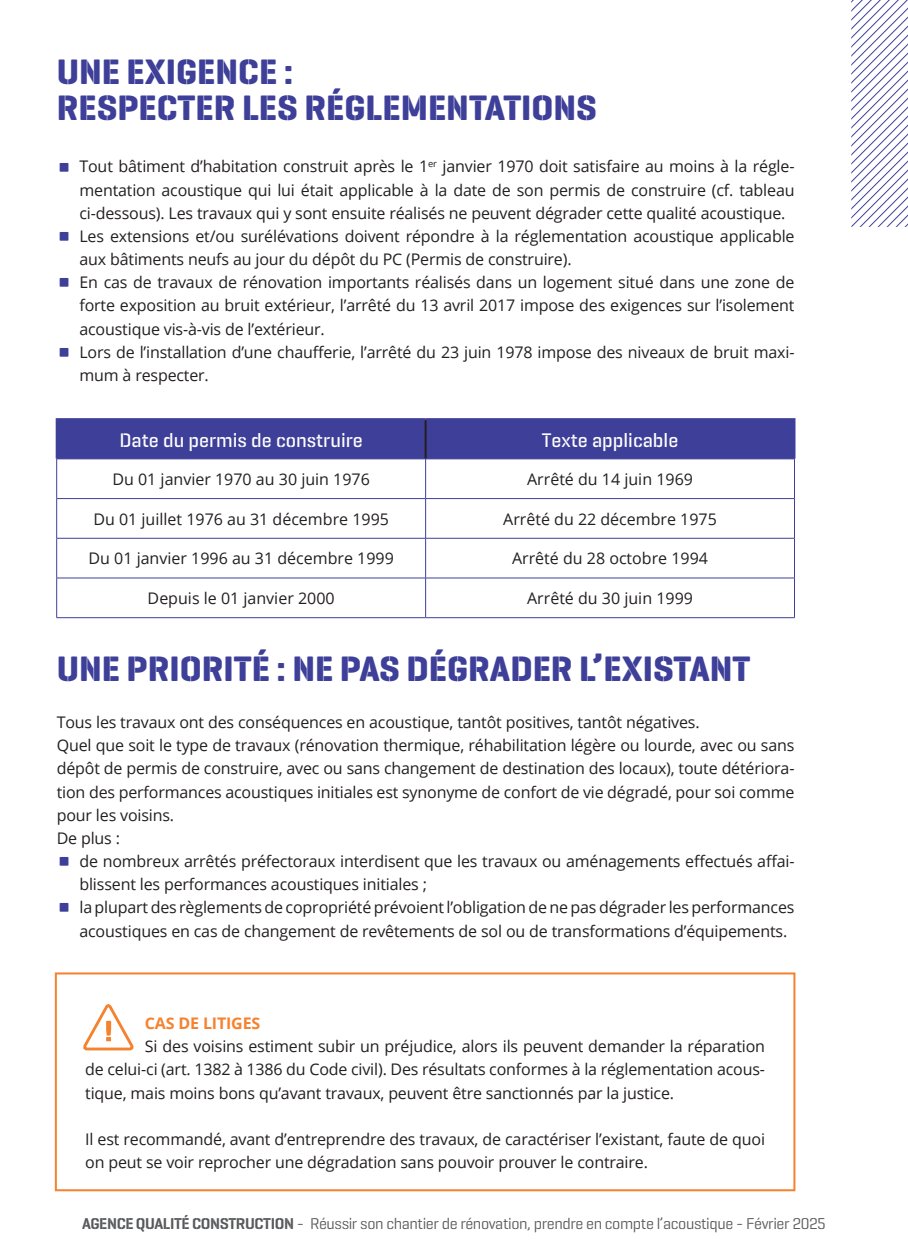
<style>
.page{position:relative;width:908px;height:1248px;background:#fff}
.page>*{position:absolute;margin:0;border:0;box-sizing:border-box;transform-origin:0 0}
.t1{font:700 36px/36px "Geogrotesque Stencil A";color:#3e3f99}
.t2{font:500 20px "Geogrotesque Stencil B";color:#fff}
.t3{font:16px/23.2px "Open Sans";letter-spacing:-.01em;color:#231f20}
.t4{font:16px "Geogrotesque Stencil A";letter-spacing:-.025em;color:#57585a}
.t5{font:700 16px "Open Sans";letter-spacing:-.01em;color:#f5822f}
.s1{font-weight:600}
</style>
<div class="page">
<svg style="left:851px;top:0;width:56px;height:227px"></svg>
<div style="left:58px;top:420px;width:735px;height:38px;background:#3e3f99"></div>
<hr style="left:424px;top:420px;width:2px;height:38px;background:#231f20">
<hr style="left:56px;top:418px;width:369px;height:2px;background:#3e3f99">
<hr style="left:56px;top:420px;width:2px;height:38px;background:#3e3f99">
<hr style="left:425px;top:418px;width:370px;height:2px;background:#3e3f99">
<hr style="left:793px;top:420px;width:2px;height:38px;background:#3e3f99">
<hr style="left:56px;top:458px;width:369px;height:1px;background:#3e3f99">
<hr style="left:56px;top:459px;width:1px;height:39px;background:#3e3f99">
<hr style="left:425px;top:458px;width:369px;height:1px;background:#3e3f99">
<hr style="left:425px;top:459px;width:1px;height:39px;background:#3e3f99">
<hr style="left:793px;top:459px;width:1px;height:39px;background:#3e3f99">
<hr style="left:56px;top:498px;width:369px;height:1px;background:#3e3f99">
<hr style="left:56px;top:499px;width:1px;height:39px;background:#3e3f99">
<hr style="left:425px;top:498px;width:369px;height:1px;background:#3e3f99">
<hr style="left:425px;top:499px;width:1px;height:39px;background:#3e3f99">
<hr style="left:793px;top:499px;width:1px;height:39px;background:#3e3f99">
<hr style="left:56px;top:538px;width:369px;height:1px;background:#3e3f99">
<hr style="left:56px;top:538px;width:1px;height:39px;background:#3e3f99">
<hr style="left:425px;top:538px;width:369px;height:1px;background:#3e3f99">
<hr style="left:425px;top:538px;width:1px;height:39px;background:#3e3f99">
<hr style="left:793px;top:538px;width:1px;height:39px;background:#3e3f99">
<hr style="left:56px;top:577px;width:369px;height:1px;background:#3e3f99">
<hr style="left:56px;top:578px;width:1px;height:39px;background:#3e3f99">
<hr style="left:425px;top:577px;width:369px;height:1px;background:#3e3f99">
<hr style="left:425px;top:578px;width:1px;height:39px;background:#3e3f99">
<hr style="left:793px;top:578px;width:1px;height:39px;background:#3e3f99">
<hr style="left:56px;top:617px;width:369px;height:1px;background:#3e3f99">
<hr style="left:425px;top:617px;width:369px;height:1px;background:#3e3f99">
<div style="left:55px;top:972px;width:740px;height:219px;border:2px solid #f5822f"></div>
<svg style="left:83px;top:1004px;width:50px;height:46px"></svg>
<h1 class="t1" style="left:57px;top:53px;width:541px">UNE EXIGENCE :<br>RESPECTER LES RÉGLEMENTATIONS</h1>
<h1 class="t1" style="left:57px;top:148px;width:16px">Δ</h1>
<p class="t3" style="left:79px;top:155px;width:716px;text-align:justify">Tout bâtiment d’habitation construit après le 1<sup>er</sup> janvier 1970 doit satisfaire au moins à la régle&shy;mentation acoustique qui lui était applicable à la date de son permis de construire (cf. tableau ci-dessous). Les travaux qui y sont ensuite réalisés ne peuvent dégrader cette qualité acoustique.</p>
<h1 class="t1" style="left:57px;top:217px;width:16px">Δ</h1>
<p class="t3" style="left:79px;top:224px;width:716px">Les extensions et/ou surélévations doivent répondre à la réglementation acoustique applicable aux bâtiments neufs au jour du dépôt du PC (Permis de construire).</p>
<h1 class="t1" style="left:57px;top:264px;width:16px">Δ</h1>
<p class="t3" style="left:79px;top:270px;width:716px;text-align:justify">En cas de travaux de rénovation importants réalisés dans un logement situé dans une zone de forte exposition au bruit extérieur, l’arrêté du 13 avril 2017 impose des exigences sur l’isolement acoustique vis-à-vis de l’extérieur.</p>
<h1 class="t1" style="left:57px;top:333px;width:16px">Δ</h1>
<p class="t3" style="left:79px;top:340px;width:716px">Lors de l’installation d’une chaufferie, l’arrêté du 23 juin 1978 impose des niveaux de bruit maxi&shy;mum à respecter.</p>
<p class="t2" style="left:119px;top:427px;width:245px">Date du permis de construire</p>
<p class="t2" style="left:541px;top:427px;width:138px">Texte applicable</p>
<p class="t3" style="left:112px;top:467px;width:259px">Du 01 janvier 1970 au 30 juin 1976</p>
<p class="t3" style="left:527px;top:467px;width:167px">Arrêté du 14 juin 1969</p>
<p class="t3" style="left:93px;top:506px;width:297px">Du 01 juillet 1976 au 31 décembre 1995</p>
<p class="t3" style="left:503px;top:506px;width:215px">Arrêté du 22 décembre 1975</p>
<p class="t3" style="left:88px;top:546px;width:307px">Du 01 janvier 1996 au 31 décembre 1999</p>
<p class="t3" style="left:512px;top:546px;width:197px">Arrêté du 28 octobre 1994</p>
<p class="t3" style="left:148px;top:586px;width:188px">Depuis le 01 janvier 2000</p>
<p class="t3" style="left:527px;top:586px;width:167px">Arrêté du 30 juin 1999</p>
<h1 class="t1" style="left:57px;top:650px;width:695px">UNE PRIORITÉ : NE PAS DÉGRADER L’EXISTANT</h1>
<p class="t3" style="left:57px;top:710px;width:739px">Tous les travaux ont des conséquences en acoustique, tantôt positives, tantôt négatives.<br>Quel que soit le type de travaux (rénovation thermique, réhabilitation légère ou lourde, avec ou sans dépôt de permis de construire, avec ou sans changement de destination des locaux), toute détériora&shy;tion des performances acoustiques initiales est synonyme de confort de vie dégradé, pour soi comme pour les voisins.<br>De plus :</p>
<h1 class="t1" style="left:57px;top:842px;width:16px">Δ</h1>
<p class="t3" style="left:79px;top:849px;width:716px">de nombreux arrêtés préfectoraux interdisent que les travaux ou aménagements effectués affai&shy;blissent les performances acoustiques initiales ;</p>
<h1 class="t1" style="left:57px;top:889px;width:16px">Δ</h1>
<p class="t3" style="left:79px;top:895px;width:716px">la plupart des règlements de copropriété prévoient l’obligation de ne pas dégrader les performances acoustiques en cas de changement de revêtements de sol ou de transformations d’équipements.</p>
<p class="t5" style="left:145px;top:1011px;width:117px">CAS DE LITIGES</p>
<p class="t3" style="left:85px;top:1034px;width:681px;text-align:justify;text-indent:60px">Si des voisins estiment subir un préjudice, alors ils peuvent demander la réparation de celui-ci (art. 1382 à 1386 du Code civil). Des résultats conformes à la réglementation acous&shy;tique, mais moins bons qu’avant travaux, peuvent être sanctionnés par la justice.</p>
<p class="t3" style="left:85px;top:1126px;width:681px">Il est recommandé, avant d’entreprendre des travaux, de caractériser l’existant, faute de quoi on peut se voir reprocher une dégradation sans pouvoir prouver le contraire.</p>
<p class="t4" style="left:82px;top:1213px;width:745px"><span class="s1">AGENCE QUALITÉ CONSTRUCTION</span> - Réussir son chantier de rénovation, prendre en compte l’acoustique - Février 2025</p>
</div>
